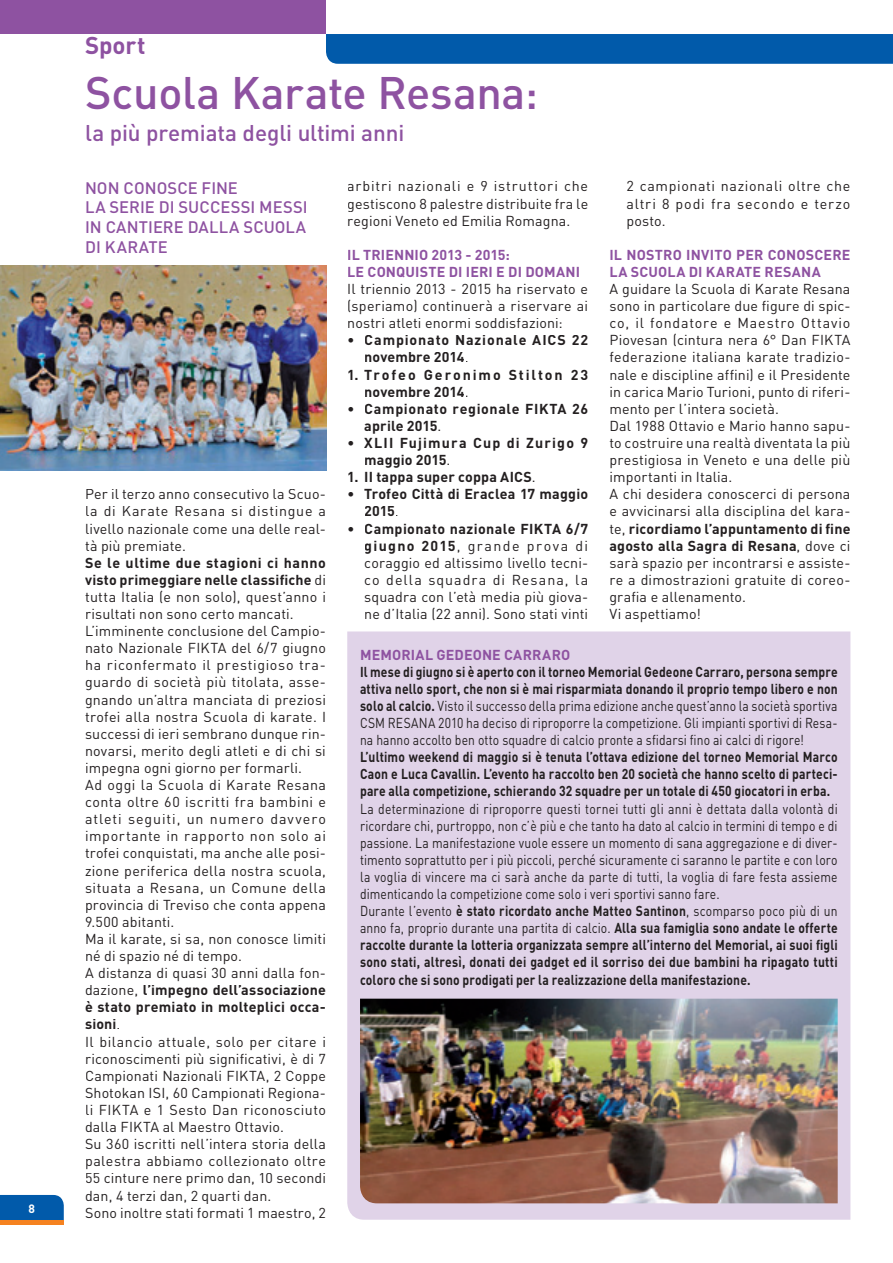
<style>
.page{position:relative;width:893px;height:1263px;background:#fff}
.page>*{position:absolute;margin:0;border:0;box-sizing:border-box;transform-origin:0 0}
.t1{font:500 45px "DIN";letter-spacing:-.01em;color:#8e52a1}
.t2{font:700 24px "DIN";color:#8e52a1}
.t3{font:500 22.5px "DIN";letter-spacing:-.005em;color:#8e52a1}
.t4{font:500 16.5px/19.8px "DIN";letter-spacing:.005em;color:#8e52a1}
.t5{font:14.25px/17.1px "DIN";letter-spacing:.01em;color:#231f20;text-align:justify}
.t6{font:14.25px/17.1px "DIN";letter-spacing:.01em;color:#231f20;text-align:justify;scale:.85 1}
.t7{font:700 14.25px/17.1px "DIN";letter-spacing:.015em;color:#231f20;text-align:justify;scale:.85 1}
.t8{font:700 14.25px/17.1px "DIN";letter-spacing:.01em;color:#8e52a1}
.t9{font:700 14.25px/17.1px "DIN";letter-spacing:.015em;color:#231f20}
.t10{font:700 14.25px/17.1px "DIN";letter-spacing:.06em;color:#231f20}
.t11{font:700 14.25px/17.1px "DIN";letter-spacing:.13em;color:#231f20}
.t12{font:700 14.25px/17.1px "DIN";letter-spacing:.045em;color:#231f20}
.t13{font:700 14.25px/17.1px "DIN";letter-spacing:.075em;color:#231f20}
.t14{font:700 12px "DIN";color:#fff}
.s1{font-weight:700}
.s2{font-weight:400}
</style>
<div class="page">
<div style="left:0;top:1195px;width:64px;height:25px;background:#015aaa"></div>
<div style="left:0;top:1220px;width:64px;height:5px;background:#f58220"></div>
<div style="left:326px;top:34px;width:567px;height:30px;background:#015aaa"></div>
<div style="left:0;top:0;width:326px;height:34px;background:#8e52a1"></div>
<img style="left:0;top:265px;width:326px;height:205px">
<div style="left:347px;top:631px;width:503px;height:589px;background:#e0d3e8"></div>
<img style="left:360px;top:999px;width:478px;height:204px">
<p class="t14" style="left:29px;top:1201px;width:8px">8</p>
<h2 class="t2" style="left:85px;top:30px;width:62px">Sport</h2>
<h1 class="t1" style="left:85px;top:64px;width:455px">Scuola Karate Resana:</h1>
<h3 class="t3" style="left:85px;top:118px;width:321px">la più premiata degli ultimi anni</h3>
<p class="t4" style="left:85px;top:177px;width:224px">NON CONOSCE FINE<br>LA SERIE DI SUCCESSI MESSI<br>IN CANTIERE DALLA SCUOLA<br>DI KARATE</p>
<p class="t5" style="left:626px;top:177px;width:225px">2 campionati nazionali oltre che altri 8 podi fra secondo e terzo posto.</p>
<p class="t8" style="left:609px;top:246px;width:242px">IL NOSTRO INVITO PER CONOSCERE<br>LA SCUOLA DI KARATE RESANA</p>
<p class="t5" style="left:609px;top:280px;width:243px;text-align:left">A guidare la Scuola di Karate Resana sono in particolare due figure di spic&shy;co, il fondatore e Maestro Ottavio Piovesan (cintura nera 6° Dan FIKTA federazione italiana karate tradizio&shy;nale e discipline affini) e il Presidente in carica Mario Turioni, punto di riferi&shy;mento per l’intera società.<br>Dal 1988 Ottavio e Mario hanno sapu&shy;to costruire una realtà diventata la più prestigiosa in Veneto e una delle più importanti in Italia.<br>A chi desidera conoscerci di persona e avvicinarsi alla disciplina del kara&shy;te, <span class="s1">ricordiamo l’appuntamento di fine agosto alla Sagra di Resana</span>, dove ci sarà spazio per incontrarsi e assiste&shy;re a dimostrazioni gratuite di coreo&shy;grafia e allenamento.<br>Vi aspettiamo!</p>
<p class="t5" style="left:347px;top:177px;width:242px">arbitri nazionali e 9 istruttori che gestiscono 8 palestre distribuite fra le regioni Veneto ed Emilia Romagna.</p>
<p class="t8" style="left:347px;top:246px;width:234px">IL TRIENNIO 2013 - 2015:<br>LE CONQUISTE DI IERI E DI DOMANI</p>
<p class="t5" style="left:347px;top:280px;width:242px">Il triennio 2013 - 2015 ha riservato e (speriamo) continuerà a riservare ai nostri atleti enormi soddisfazioni:</p>
<p class="t10" style="left:364px;top:331px;width:225px;text-indent:-17px"><span class="s2">•</span> Campionato Nazionale AICS 22 novembre 2014<span class="s2">.</span></p>
<p class="t11" style="left:364px;top:365px;width:225px;text-indent:-17px">1. Trofeo Geronimo Stilton 23 novembre 2014<span class="s2">.</span></p>
<p class="t12" style="left:364px;top:399px;width:225px;text-indent:-17px"><span class="s2">•</span> Campionato regionale FIKTA 26 aprile 2015<span class="s2">.</span></p>
<p class="t13" style="left:364px;top:434px;width:225px;text-indent:-17px"><span class="s2">•</span> XLII Fujimura Cup di Zurigo 9 maggio 2015<span class="s2">.</span></p>
<p class="t9" style="left:347px;top:468px;width:190px">1. II tappa super coppa AICS<span class="s2">.</span></p>
<p class="t9" style="left:364px;top:485px;width:225px;text-indent:-17px"><span class="s2">•</span> Trofeo Città di Eraclea 17 maggio<br>2015<span class="s2">.</span></p>
<p class="t5" style="left:364px;top:519px;width:225px;text-indent:-17px">• <span class="s1">Campionato nazionale FIKTA 6/7 giugno 2015</span>, grande prova di coraggio ed altissimo livello tecni&shy;co della squadra di Resana, la squadra con l’età media più giova&shy;ne d’Italia (22 anni). Sono stati vinti</p>
<p class="t5" style="left:85px;top:485px;width:243px">Per il terzo anno consecutivo la Scuo&shy;la di Karate Resana si distingue a livello nazionale come una delle real&shy;tà più premiate.</p>
<p class="t5" style="left:85px;top:554px;width:242px;text-align:left"><span class="s1">Se le ultime due stagioni ci hanno visto primeggiare nelle classifiche</span> di tutta Italia (e non solo), quest’anno i risultati non sono certo mancati.<br>L’imminente conclusione del Campio&shy;nato Nazionale FIKTA del 6/7 giugno ha riconfermato il prestigioso tra&shy;guardo di società più titolata, asse&shy;gnando un’altra manciata di preziosi trofei alla nostra Scuola di karate. I successi di ieri sembrano dunque rin&shy;novarsi, merito degli atleti e di chi si impegna ogni giorno per formarli.<br>Ad oggi la Scuola di Karate Resana conta oltre 60 iscritti fra bambini e atleti seguiti, un numero davvero importante in rapporto non solo ai trofei conquistati, ma anche alle posi&shy;zione periferica della nostra scuola, situata a Resana, un Comune della provincia di Treviso che conta appena 9.500 abitanti.<br>Ma il karate, si sa, non conosce limiti né di spazio né di tempo.<br>A distanza di quasi 30 anni dalla fon&shy;dazione, <span class="s1">l’impegno dell’associazione è stato premiato in molteplici occa&shy;sioni</span>.<br>Il bilancio attuale, solo per citare i riconoscimenti più significativi, è di 7<br>Campionati Nazionali FIKTA, 2 Coppe Shotokan ISI, 60 Campionati Regiona&shy;li FIKTA e 1 Sesto Dan riconosciuto dalla FIKTA al Maestro Ottavio.<br>Su 360 iscritti nell’intera storia della palestra abbiamo collezionato oltre 55 cinture nere primo dan, 10 secondi dan, 4 terzi dan, 2 quarti dan.<br>Sono inoltre stati formati 1 maestro, 2</p>
<p class="t8" style="left:360px;top:645px;width:212px">MEMORIAL GEDEONE CARRARO</p>
<p class="t6" style="left:360px;top:663px;width:563px"><span class="s1">Il mese di giugno si è aperto con il torneo Memorial Gedeone Carraro, persona sempre attiva nello sport, che non si è mai risparmiata donando il proprio tempo libero e non solo al calcio.</span> Visto il successo della prima edizione anche quest’anno la società sportiva CSM RESANA 2010 ha deciso di riproporre la competizione. Gli impianti sportivi di Resa&shy;na hanno accolto ben otto squadre di calcio pronte a sfidarsi fino ai calci di rigore!</p>
<p class="t7" style="left:360px;top:748px;width:563px">L’ultimo weekend di maggio si è tenuta l’ottava edizione del torneo Memorial Marco Caon e Luca Cavallin. L’evento ha raccolto ben 20 società che hanno scelto di parteci&shy;pare alla competizione, schierando 32 squadre per un totale di 450 giocatori in erba.</p>
<p class="t6" style="left:360px;top:799px;width:564px;text-align:left">La determinazione di riproporre questi tornei tutti gli anni è dettata dalla volontà di ricordare chi, purtroppo, non c’è più e che tanto ha dato al calcio in termini di tempo e di passione. La manifestazione vuole essere un momento di sana aggregazione e di diver&shy;timento soprattutto per i più piccoli, perché sicuramente ci saranno le partite e con loro la voglia di vincere ma ci sarà anche da parte di tutti, la voglia di fare festa assieme dimenticando la competizione come solo i veri sportivi sanno fare.<br>Durante l’evento <span class="s1">è stato ricordato anche Matteo Santinon</span>, scomparso poco più di un anno fa, proprio durante una partita di calcio. <span class="s1">Alla sua famiglia sono andate le offerte raccolte durante la lotteria organizzata sempre all’interno del Memorial, ai suoi figli sono stati, altresì, donati dei gadget ed il sorriso dei due bambini ha ripagato tutti coloro che si sono prodigati per la realizzazione della manifestazione.</span></p>
</div>
